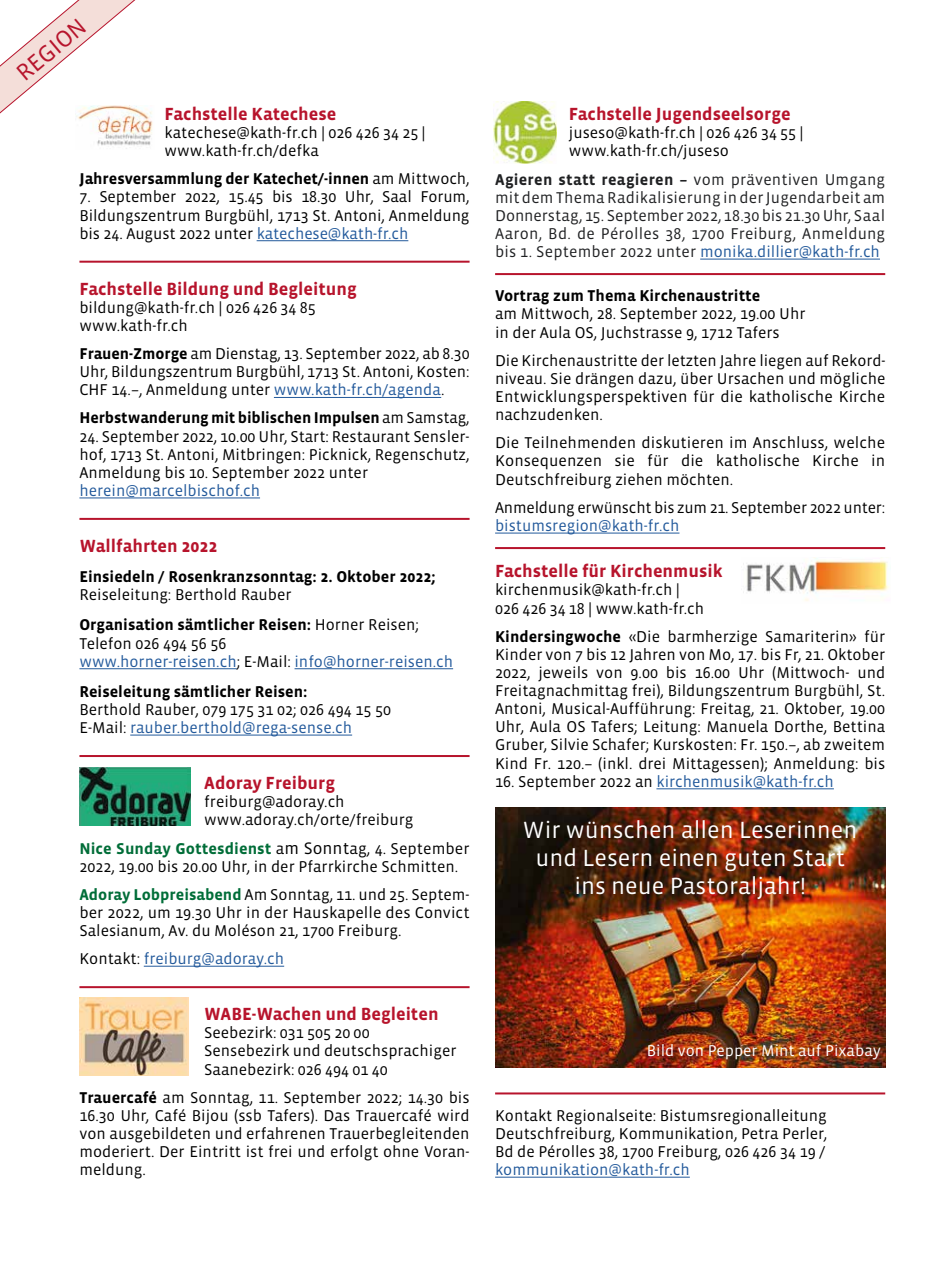
<style>
.page{position:relative;width:942px;height:1276px;background:#fff}
.page>*{position:absolute;margin:0;border:0;box-sizing:border-box;transform-origin:0 0}
.t1{font:24px/28px "Vista Sans";color:#fff;text-align:center}
.t2{font:24px "Vista Sans";color:#b7142c}
.t3{font:700 18px "Vista Sans";color:#b7142c}
.t4{font:16px/18px "Vista Sans";color:#000}
.t5{font:16px/18.2px "Vista Sans";letter-spacing:.005em;color:#202123;text-align:justify}
.t6{font:16px/18px "Vista Sans";color:#22599b}
.t7{font:700 16px "Vista Sans";color:#000}
.t8{font:16px "Vista Sans";color:#fff}
.s1{font-weight:400}
.s2{color:#22599b}
.s3{font-weight:700}
.s4{color:#000}
.s5{font-weight:700;color:#006d38}
.s6{font-size:17px}
</style>
<div class="page">
<hr style="left:256px;top:240px;width:152px;height:1px;background:#22599b">
<hr style="left:79px;top:261px;width:390px;height:2px;background:#b7142c">
<hr style="left:274px;top:397px;width:167px;height:1px;background:#22599b">
<hr style="left:79px;top:497px;width:181px;height:1px;background:#22599b">
<hr style="left:79px;top:518px;width:390px;height:2px;background:#b7142c">
<hr style="left:79px;top:668px;width:158px;height:1px;background:#22599b">
<hr style="left:294px;top:668px;width:159px;height:1px;background:#22599b">
<hr style="left:130px;top:735px;width:222px;height:1px;background:#22599b">
<hr style="left:79px;top:755px;width:390px;height:2px;background:#b7142c">
<hr style="left:144px;top:966px;width:140px;height:1px;background:#22599b">
<hr style="left:79px;top:986px;width:390px;height:2px;background:#b7142c">
<hr style="left:700px;top:259px;width:179px;height:1px;background:#22599b">
<hr style="left:495px;top:273px;width:389px;height:2px;background:#b7142c">
<hr style="left:495px;top:533px;width:184px;height:1px;background:#22599b">
<hr style="left:495px;top:547px;width:389px;height:2px;background:#b7142c">
<hr style="left:656px;top:788px;width:177px;height:1px;background:#22599b">
<hr style="left:495px;top:1092px;width:389px;height:2px;background:#b7142c">
<hr style="left:495px;top:1176px;width:194px;height:1px;background:#22599b">
<svg style="left:0;top:0;width:136px;height:114px"></svg>
<img style="left:75px;top:105px;width:78px;height:44px">
<img style="left:493px;top:102px;width:63px;height:61px">
<img style="left:79px;top:767px;width:111px;height:58px">
<img style="left:79px;top:997px;width:110px;height:78px">
<img style="left:743px;top:557px;width:146px;height:44px">
<img style="left:495px;top:808px;width:389px;height:259px">
<h1 class="t2" style="left:12px;top:67px;width:84px;rotate:-40deg">REGION</h1>
<p class="t3" style="left:164px;top:105px;width:173px">Fachstelle Katechese</p>
<p class="t4" style="left:164px;top:124px;width:263px">katechese@kath-fr.ch | 026 426 34 25 | www.kath-fr.ch/defka</p>
<p class="t7" style="left:79px;top:171px;width:391px">Jahresversammlung der Katechet/-innen <span class="s1">am Mittwoch,</span></p>
<p class="t4" style="left:79px;top:188px;width:391px;text-align:justify">7. September 2022, 15.45 bis 18.30 Uhr, Saal Forum, Bildungszentrum Burgbühl, 1713 St. Antoni, Anmeldung bis 24. August 2022 unter <span class="s2">katechese@kath-fr.ch</span></p>
<p class="t3" style="left:79px;top:280px;width:278px">Fachstelle Bildung und Begleitung</p>
<p class="t4" style="left:79px;top:299px;width:238px">bildung@kath-fr.ch | 026 426 34 85 www.kath-fr.ch</p>
<p class="t4" style="left:79px;top:345px;width:391px;text-align:justify"><span class="s3">Frauen-Zmorge</span> am Dienstag, 13. September 2022, ab 8.30<br>Uhr, Bildungszentrum Burgbühl, 1713 St. Antoni, Kosten:<br>CHF 14.–, Anmeldung unter <span class="s2">www.kath-fr.ch/agenda</span>.</p>
<p class="t7" style="left:79px;top:410px;width:391px">Herbstwanderung mit biblischen Impulsen <span class="s1">am Samstag,</span></p>
<p class="t4" style="left:79px;top:427px;width:391px;text-align:justify">24. September 2022, 10.00 Uhr, Start: Restaurant Sensler&shy;hof, 1713 St. Antoni, Mitbringen: Picknick, Regenschutz, Anmeldung bis 10. September 2022 unter</p>
<p class="t6" style="left:79px;top:482px;width:182px">herein@marcelbischof.ch</p>
<p class="t3" style="left:79px;top:537px;width:139px">Wallfahrten 2022</p>
<p class="t7" style="left:79px;top:568px;width:357px">Einsiedeln / Rosenkranzsonntag: 2. Oktober 2022;</p>
<p class="t4" style="left:79px;top:580px;width:341px;line-height:30.2px">Reiseleitung: Berthold Rauber<br><span class="s3">Organisation sämtlicher Reisen:</span> Horner Reisen;</p>
<p class="t6" style="left:79px;top:634px;width:375px"><span class="s4">Telefon 026 494 56 56<br></span>www.horner-reisen.ch<span class="s4">; E-Mail:</span> info@horner-reisen.ch</p>
<p class="t7" style="left:79px;top:683px;width:229px">Reiseleitung sämtlicher Reisen:</p>
<p class="t4" style="left:79px;top:701px;width:313px">Berthold Rauber, 079 175 31 02; 026 494 15 50<br>E-Mail: <span class="s2">rauber.berthold@rega-sense.ch</span></p>
<p class="t3" style="left:204px;top:774px;width:132px">Adoray Freiburg</p>
<p class="t4" style="left:204px;top:793px;width:211px">freiburg@adoray.ch www.adoray.ch/orte/freiburg</p>
<p class="t4" style="left:79px;top:839px;width:391px"><span class="s5">Nice Sunday Gottesdienst</span> a<span class="s6">m Sonnt</span>ag, 4. September<br>2022, 19.00 bis 20.00 Uhr, in der Pfarrkirche Schmitten.</p>
<p class="t4" style="left:79px;top:885px;width:391px;text-align:justify"><span class="s5">Adoray Lobpreisabend</span> Am Sonntag, 11. und 25. Septem&shy;ber 2022, um 19.30 Uhr in der Hauskapelle des Convict Salesianum, Av. du Moléson 21, 1700 Freiburg.</p>
<p class="t6" style="left:79px;top:950px;width:206px"><span class="s4">Kontakt:</span> freiburg@adoray.ch</p>
<p class="t3" style="left:204px;top:1005px;width:236px">WABE-Wachen und Begleiten</p>
<p class="t4" style="left:204px;top:1024px;width:253px">Seebezirk: 031 505 20 00<br>Sensebezirk und deutschsprachiger<br>Saanebezirk: 026 494 01 40</p>
<p class="t4" style="left:79px;top:1088px;width:391px;text-align:justify"><span class="s3">Trauercafé</span> am Sonntag, 11. September 2022; 14.30 bis 16.30 Uhr, Café Bijou (ssb Tafers). Das Trauercafé wird von ausgebildeten und erfahrenen Trauerbegleitenden moderiert. Der Eintritt ist frei und erfolgt ohne Voran&shy;meldung.</p>
<p class="t3" style="left:568px;top:105px;width:223px">Fachstelle Jugendseelsorge</p>
<p class="t4" style="left:568px;top:124px;width:236px">juseso@kath-fr.ch | 026 426 34 55 | www.kath-fr.ch/juseso</p>
<p class="t5" style="left:495px;top:170px;width:391px"><span class="s3">Agieren statt reagieren –</span> vom präventiven Umgang mit dem Thema Radikalisierung in der Jugendarbeit am Donnerstag, 15. September 2022, 18.30 bis 21.30 Uhr, Saal Aaron, Bd. de Pérolles 38, 1700 Freiburg, Anmeldung bis 1. September 2022 unter <span class="s2">monika.dillier@kath-fr.ch</span></p>
<p class="t7" style="left:495px;top:288px;width:267px">Vortrag zum Thema Kirchenaustritte</p>
<p class="t4" style="left:495px;top:305px;width:312px">am Mittwoch, 28. September 2022, 19.00 Uhr in der Aula OS, Juchstrasse 9, 1712 Tafers</p>
<p class="t4" style="left:495px;top:352px;width:392px;text-align:justify">Die Kirchenaustritte der letzten Jahre liegen auf Rekord&shy;niveau. Sie drängen dazu, über Ursachen und mögliche Entwicklungsperspektiven für die katholische Kirche nachzudenken.</p>
<p class="t4" style="left:495px;top:434px;width:391px;text-align:justify">Die Teilnehmenden diskutieren im Anschluss, welche Konsequenzen sie für die katholische Kirche in Deutschfreiburg ziehen möchten.</p>
<p class="t4" style="left:495px;top:499px;width:391px">Anmeldung erwünscht bis zum 21. September 2022 unter:</p>
<p class="t6" style="left:495px;top:517px;width:186px">bistumsregion@kath-fr.ch</p>
<p class="t3" style="left:495px;top:562px;width:229px">Fachstelle für Kirchenmusik</p>
<p class="t4" style="left:495px;top:581px;width:210px">kirchenmusik@kath-fr.ch |<br>026 426 34 18 | www.kath-fr.ch</p>
<p class="t4" style="left:495px;top:627px;width:391px;text-align:justify"><span class="s3">Kindersingwoche</span> «Die barmherzige Samariterin» für Kinder von 7 bis 12 Jahren von Mo, 17. bis Fr, 21. Oktober 2022, jeweils von 9.00 bis 16.00 Uhr (Mittwoch- und Freitagnachmittag frei), Bildungszentrum Burgbühl, St.<br>Antoni, Musical-Aufführung: Freitag, 21. Oktober, 19.00<br>Uhr, Aula OS Tafers; Leitung: Manuela Dorthe, Bettina Gruber, Silvie Schafer; Kurskosten: Fr. 150.–, ab zweitem Kind Fr. 120.– (inkl. drei Mittagessen); Anmeldung: bis</p>
<p class="t6" style="left:495px;top:772px;width:340px"><span class="s4">16. September 2022 an</span> kirchenmusik@kath-fr.ch</p>
<h1 class="t1" style="left:522px;top:816px;width:336px">Wir wünschen allen Leserinnen und Lesern einen guten Start ins neue Pastoraljahr!</h1>
<p class="t8" style="left:646px;top:1042px;width:235px">Bild von Pepper Mint auf Pixabay</p>
<p class="t4" style="left:495px;top:1106px;width:333px;text-align:justify">Kontakt Regionalseite: Bistumsregionalleitung Deutschfreiburg, Kommunikation, Petra Perler, Bd de Pérolles 38, 1700 Freiburg, 026 426 34 19 /</p>
<p class="t6" style="left:495px;top:1161px;width:196px">kommunikation@kath-fr.ch</p>
</div>
